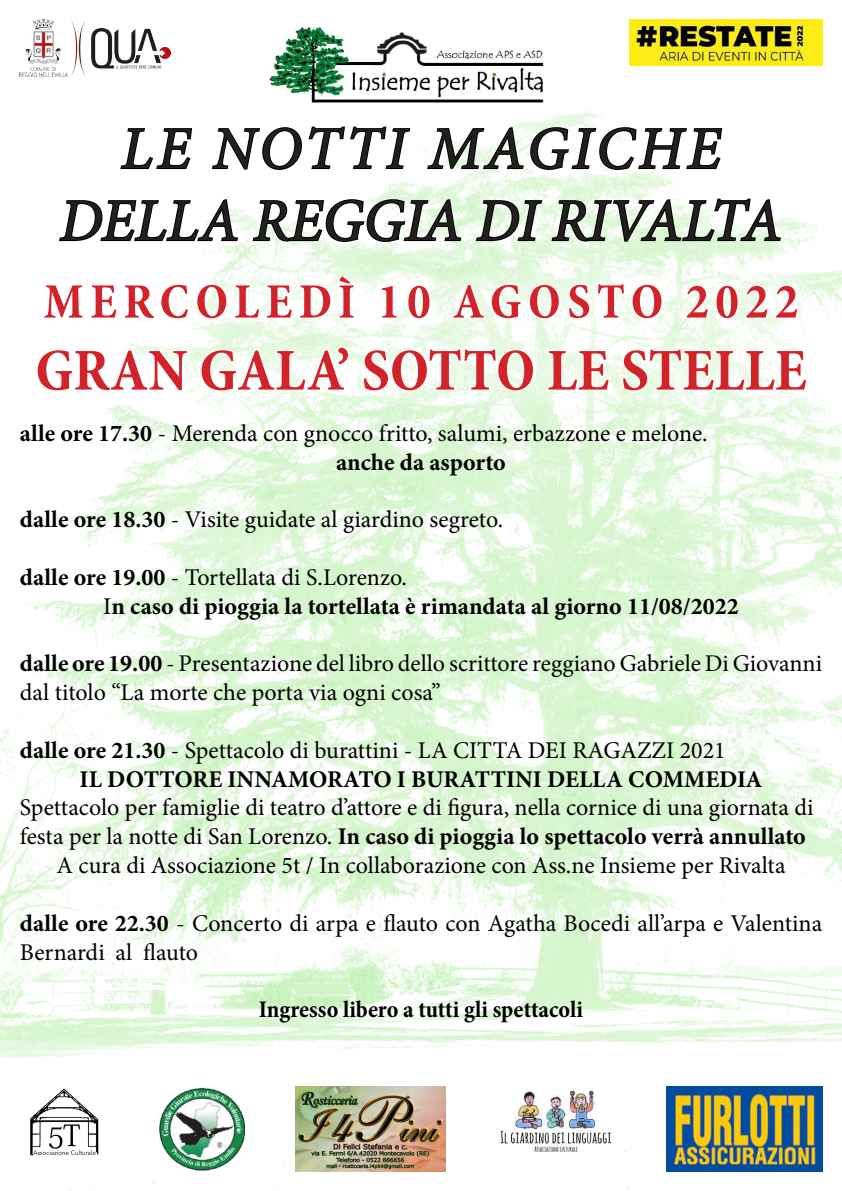
<style>
.page{position:relative;width:842px;height:1191px;background:#fff}
.page>*{position:absolute;margin:0;border:0;box-sizing:border-box;transform-origin:0 0}
.t1{font:italic 60px/72px "Minion Pro";color:#231f20;text-align:center}
.t2{font:700 condensed 60px "Minion Pro";color:#d2232a}
.t3{font:700 condensed 50px "Minion Pro";letter-spacing:.13em;color:#d2232a}
.t4{font:24px/28.8px "Minion Pro";color:#000}
.t5{font:700 24px/28.8px "Minion Pro";color:#000}
.t6{font:700 condensed 24px "Minion Pro";letter-spacing:-.005em;color:#000}
.s1{font-weight:700}
.s2{font-weight:400}
</style>
<div class="page">
<img style="left:0;top:19px;width:842px;height:1172px">
<img style="left:20px;top:1086px;width:86px;height:85px">
<img style="left:160px;top:1086px;width:85px;height:85px">
<img style="left:496px;top:1086px;width:120px;height:85px">
<img style="left:295px;top:1086px;width:150px;height:85px">
<img style="left:263px;top:20px;width:288px;height:88px">
<svg style="left:119px;top:127px;width:74px;height:43px"></svg>
<svg style="left:211px;top:125px;width:200px;height:46px"></svg>
<svg style="left:426px;top:126px;width:297px;height:45px"></svg>
<svg style="left:58px;top:198px;width:181px;height:44px"></svg>
<svg style="left:251px;top:198px;width:212px;height:45px"></svg>
<svg style="left:474px;top:199px;width:69px;height:43px"></svg>
<svg style="left:550px;top:197px;width:232px;height:46px"></svg>
<svg style="left:12px;top:252px;width:819px;height:163px"></svg>
<svg style="left:42px;top:274px;width:313px;height:46px"></svg>
<svg style="left:380px;top:283px;width:19px;height:36px"></svg>
<svg style="left:406px;top:284px;width:25px;height:36px"></svg>
<svg style="left:451px;top:282px;width:71px;height:38px"></svg>
<svg style="left:528px;top:283px;width:33px;height:37px"></svg>
<svg style="left:567px;top:282px;width:96px;height:38px"></svg>
<svg style="left:684px;top:284px;width:116px;height:36px"></svg>
<svg style="left:36px;top:348px;width:153px;height:44px"></svg>
<svg style="left:200px;top:346px;width:150px;height:46px"></svg>
<svg style="left:362px;top:347px;width:173px;height:45px"></svg>
<svg style="left:546px;top:349px;width:65px;height:42px"></svg>
<svg style="left:621px;top:347px;width:187px;height:45px"></svg>
<img style="left:666px;top:1086px;width:156px;height:85px">
<img style="left:629px;top:20px;width:193px;height:45px">
<img style="left:20px;top:20px;width:150px;height:57px">
<h1 class="t1" style="left:60px;top:113px;width:724px">LE NOTTI MAGICHE<br>DELLA REGGIA DI RIVALTA</h1>
<h2 class="t3" style="left:44px;top:267px;width:756px">MERCOLEDÌ 10 AGOSTO 2022</h2>
<h1 class="t2" style="left:35px;top:329px;width:773px">GRAN GALA’ SOTTO LE STELLE</h1>
<p class="t4" style="left:336px;top:419px;width:373px;text-indent:-316px"><span class="s1">alle ore 17.30</span> - Merenda con gnocco fritto, salumi, erbazzone e melone. <span class="s1">anche da asporto</span></p>
<p class="t4" style="left:20px;top:505px;width:485px"><span class="s1">dalle ore 18.30</span> - Visite guidate al giardino segreto.</p>
<p class="t5" style="left:103px;top:562px;width:637px;text-indent:-83px">dalle ore 19.00 <span class="s2">- Tortellata di S.Lorenzo.<br>I</span>n caso di pioggia la tortellata è rimandata al giorno 11/08/2022</p>
<p class="t4" style="left:20px;top:649px;width:804px"><span class="s1">dalle ore 19.00</span> - Presentazione del libro dello scrittore reggiano Gabriele Di Giovanni dal titolo “La morte che porta via ogni cosa”</p>
<p class="t5" style="left:80px;top:735px;width:684px;text-indent:-60px">dalle ore 21.30 <span class="s2">- Spettacolo di burattini - LA CITTA DEI RAGAZZI 2021<br></span>IL DOTTORE INNAMORATO I BURATTINI DELLA COMMEDIA</p>
<p class="t4" style="left:20px;top:793px;width:795px;text-align:center">Spettacolo per famiglie di teatro d’attore e di figura, nella cornice di una giornata di festa per la notte di San Lorenzo. <span class="s1">In caso di pioggia lo spettacolo verrà annullato<br></span>A cura di Associazione 5t / In collaborazione con Ass.ne Insieme per Rivalta</p>
<p class="t4" style="left:20px;top:908px;width:804px"><span class="s1">dalle ore 22.30</span> - Concerto di arpa e flauto con Agatha Bocedi all’arpa e Valentina<br>Bernardi al flauto</p>
<p class="t6" style="left:259px;top:993px;width:326px">Ingresso libero a tutti gli spettacoli</p>
</div>
